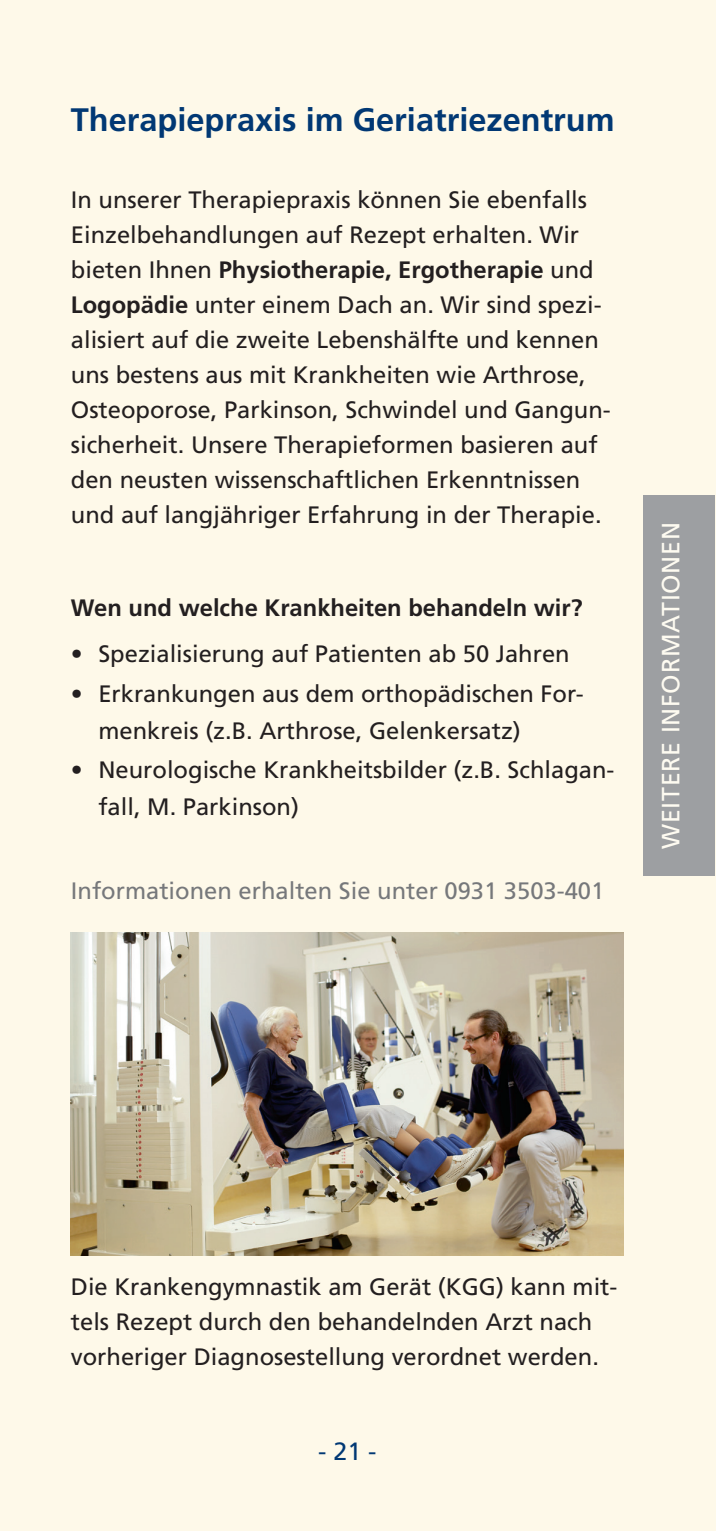
<style>
.page{position:relative;width:716px;height:1531px;background:#fef9e9}
.page>*{position:absolute;margin:0;border:0;box-sizing:border-box;transform-origin:0 0}
.Head_Fließtexte{font:700 32.5px "Frutiger LT";color:#013874}
.Head_Kurse___Vorträg{font:25px "Frutiger LT";letter-spacing:.03em;color:#fefbf1}
.t1{font:25px "Frutiger LT";color:#013874}
.Fießtexte{font:23.75px/35px "Frutiger LT";color:#231f20}
.Aufzählung{font:23.75px/36.2px "Frutiger LT";color:#231f20}
.Fießtexte-2{font:23.75px "Frutiger LT";color:#76787b}
.Fießtexte-3{font:700 23.75px "Frutiger LT";color:#231f20}
.s1{font-weight:700}
</style>
<div class="page">
<div style="left:643px;top:495px;width:72px;height:381px;background:#9d9fa2"></div>
<img style="left:71px;top:933px;width:553px;height:323px">
<p class="Head_Fließtexte" style="left:71px;top:100px;width:545px">Therapiepraxis im Geriatriezentrum</p>
<p class="Fießtexte" style="left:71px;top:182px;width:541px">In unserer Therapiepraxis können Sie ebenfalls Einzelbehandlungen auf Rezept erhalten. Wir bieten Ihnen <span class="s1">Physiotherapie, Ergotherapie</span> und <span class="s1">Logopädie</span> unter einem Dach an. Wir sind spezi&shy;alisiert auf die zweite Lebenshälfte und kennen uns bestens aus mit Krankheiten wie Arthrose, Osteoporose, Parkinson, Schwindel und Gangun&shy;sicherheit. Unsere Therapieformen basieren auf den neusten wissenschaftlichen Erkenntnissen und auf langjähriger Erfahrung in der Therapie.</p>
<p class="Fießtexte-3" style="left:71px;top:593px;width:513px">Wen und welche Krankheiten behandeln wir?</p>
<p class="Aufzählung" style="left:71px;top:636px;width:500px">• Spezialisierung auf Patienten ab 50 Jahren</p>
<p class="Aufzählung" style="left:98px;top:676px;width:487px;text-indent:-28px">• Erkrankungen aus dem orthopädischen For&shy;menkreis (z.B. Arthrose, Gelenkersatz)</p>
<p class="Aufzählung" style="left:98px;top:752px;width:517px;text-indent:-28px">• Neurologische Krankheitsbilder (z.B. Schlagan&shy;fall, M. Parkinson)</p>
<p class="Fießtexte-2" style="left:71px;top:876px;width:535px">Informationen erhalten Sie unter 0931 3503-401</p>
<p class="Head_Kurse___Vorträg" style="left:656px;top:849px;width:329px;rotate:-90deg">WEITERE INFORMATIONEN</p>
<p class="Fießtexte" style="left:71px;top:1269px;width:548px">Die Krankengymnastik am Gerät (KGG) kann mit&shy;tels Rezept durch den behandelnden Arzt nach vorheriger Diagnosestellung verordnet werden.</p>
<p class="t1" style="left:318px;top:1437px;width:60px">- 21 -</p>
</div>
